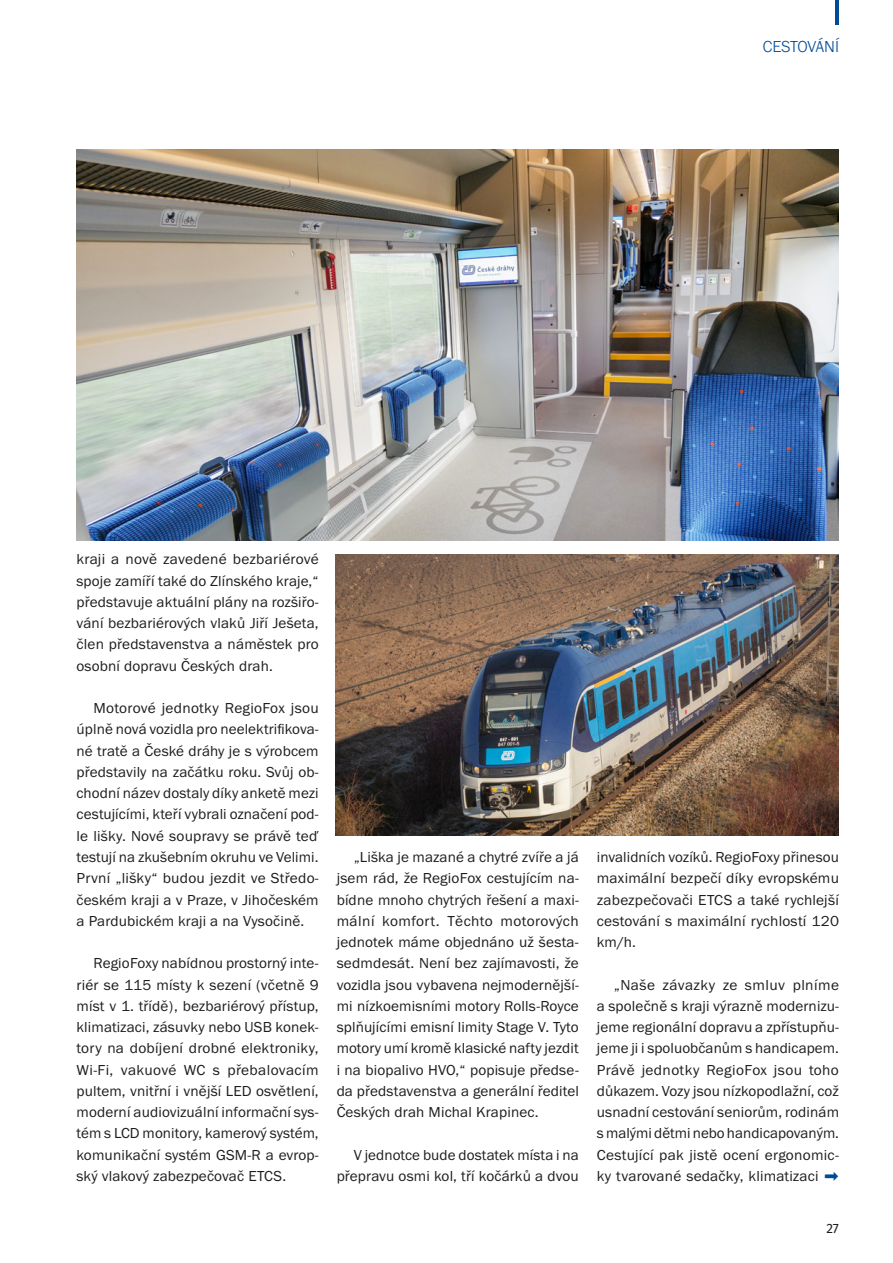
<style>
.page{position:relative;width:893px;height:1263px;background:#fff}
.page>*{position:absolute;margin:0;border:0;box-sizing:border-box;transform-origin:0 0}
.t1{font:300 16.5px "Franklin Gothic URW";letter-spacing:-.015em;color:#004b96}
.t2{font:15px/21.3px "Franklin Gothic URW Boo";letter-spacing:.01em;color:#1d1d1b;text-align:justify}
.t3{font:13.5px "Fira Sans";color:#1d1d1b}
.s1{font-family:"Fira Sans";color:#004b96}
</style>
<div class="page">
<hr style="left:835px;top:0;width:3px;height:24px;background:#004b96">
<img style="left:77px;top:150px;width:762px;height:390px">
<img style="left:336px;top:555px;width:503px;height:281px">
<p class="t1" style="left:763px;top:37px;width:78px">CESTOVÁNÍ</p>
<p class="t2" style="left:77px;top:548px;width:244px">kraji a nově zavedené bezbariérové spoje zamíří také do Zlínského kraje,“ představuje aktuální plány na rozšiřo&shy;vání bezbariérových vlaků Jiří Ješeta, člen představenstva a náměstek pro osobní dopravu Českých drah.</p>
<p class="t2" style="left:77px;top:697px;width:244px;text-indent:17px">Motorové jednotky RegioFox jsou úplně nová vozidla pro neelektrifikova&shy;né tratě a České dráhy je s výrobcem představily na začátku roku. Svůj ob&shy;chodní název dostaly díky anketě mezi cestujícími, kteří vybrali označení pod&shy;le lišky. Nové soupravy se právě teď testují na zkušebním okruhu ve Velimi.<br>První „lišky“ budou jezdit ve Středo&shy;českém kraji a v Praze, v Jihočeském a Pardubickém kraji a na Vysočině.</p>
<p class="t2" style="left:77px;top:952px;width:244px;text-indent:17px">RegioFoxy nabídnou prostorný inte&shy;riér se 115 místy k sezení (včetně 9 míst v 1. třídě), bezbariérový přístup, klimatizaci, zásuvky nebo USB konek&shy;tory na dobíjení drobné elektroniky, Wi-Fi, vakuové WC s přebalovacím pultem, vnitřní i vnější LED osvětlení, moderní audiovizuální informační sys&shy;tém s LCD monitory, kamerový systém, komunikační systém GSM-R a evrop&shy;ský vlakový zabezpečovač ETCS.</p>
<p class="t2" style="left:337px;top:846px;width:244px;text-indent:17px">„Liška je mazané a chytré zvíře a já jsem rád, že RegioFox cestujícím na&shy;bídne mnoho chytrých řešení a maxi&shy;mální komfort. Těchto motorových jednotek máme objednáno už šesta&shy;sedmdesát. Není bez zajímavosti, že vozidla jsou vybavena nejmodernější&shy;mi nízkoemisními motory Rolls-Royce splňujícími emisní limity Stage V. Tyto motory umí kromě klasické nafty jezdit i na biopalivo HVO,“ popisuje předse&shy;da představenstva a generální ředitel Českých drah Michal Krapinec.</p>
<p class="t2" style="left:337px;top:1144px;width:244px;text-align:right">V jednotce bude dostatek místa i na přepravu osmi kol, tří kočárků a dvou</p>
<p class="t2" style="left:597px;top:846px;width:244px">invalidních vozíků. RegioFoxy přinesou maximální bezpečí díky evropskému zabezpečovači ETCS a také rychlejší cestování s maximální rychlostí 120 km/h.</p>
<p class="t2" style="left:597px;top:974px;width:244px;text-indent:17px">„Naše závazky ze smluv plníme a společně s kraji výrazně modernizu&shy;jeme regionální dopravu a zpřístupňu&shy;jeme ji i spoluobčanům s handicapem.<br>Právě jednotky RegioFox jsou toho důkazem. Vozy jsou nízkopodlažní, což usnadní cestování seniorům, rodinám s malými dětmi nebo handicapovaným.<br>Cestující pak jistě ocení ergonomic&shy;ky tvarované sedačky, klimatizaci <span class="s1">➡</span></p>
<p class="t3" style="left:826px;top:1218px;width:14px">27</p>
</div>
